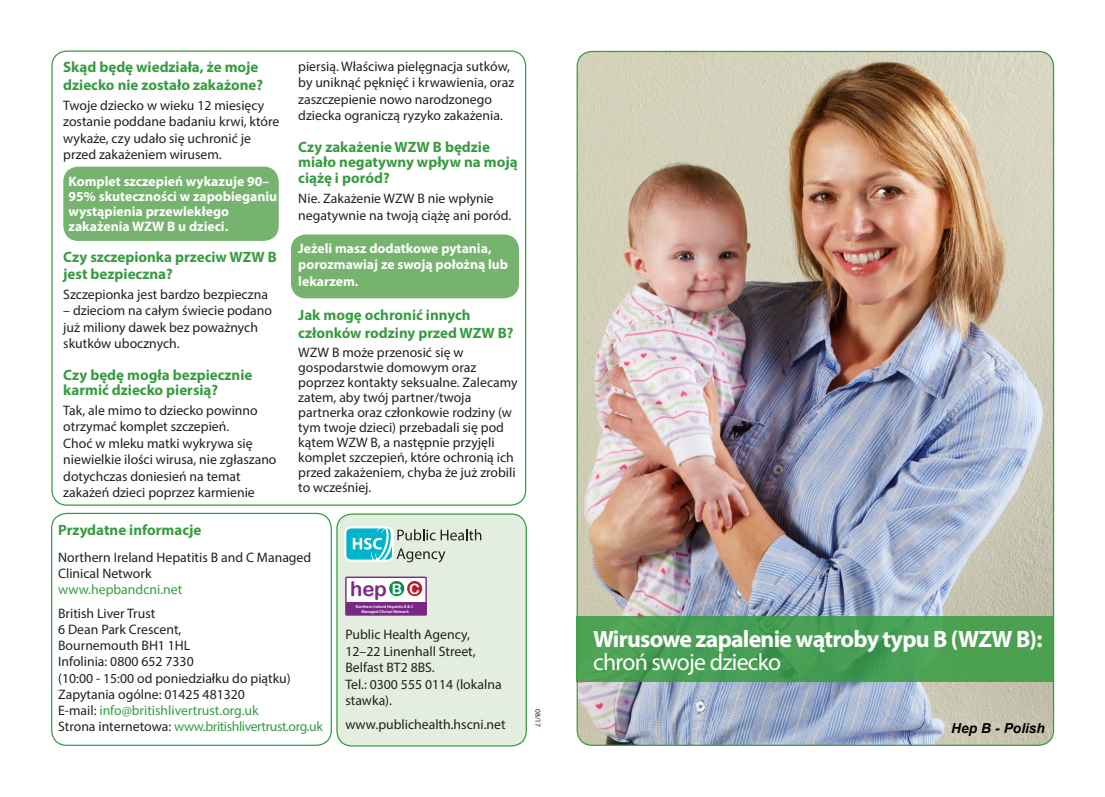
<style>
.page{position:relative;width:1105px;height:797px;background:#fff}
.page>*{position:absolute;margin:0;border:0;box-sizing:border-box;transform-origin:0 0}
.t1{font:700 23.75px/22.5px "Myriad Pro";letter-spacing:-.03em;color:#fff}
.t2{font:20.38px "Arial Rounded MT Bold";color:#792984}
.t3{font:700 15px/18px "Myriad Pro";color:#379c41}
.t4{font:14.25px "Arial Rounded MT Bold";color:#fff}
.t5{font:13.75px/16.5px "Myriad Pro";color:#231f20}
.t6{font:700 13.75px/15px "Myriad Pro";color:#fff}
.t7{font:13.75px "Myriad Pro";color:#379c41}
.t8{font:13.75px "Myriad Pro";letter-spacing:-.02em;color:#379c41}
.t9{font:italic 700 13.75px "Arial";color:#000}
.Body_Text{font:7.5px "Myriad Pro";color:#231f20}
.t10{font:600 4.12px/5px "Myriad Pro";color:#fff;text-align:center}
.s1{color:#231f20}
.s2{font-size:14.25px;color:#fff}
.s3{font-weight:400}
.s4{font-style:inherit}
</style>
<div class="page">
<div style="left:51px;top:513px;width:281px;height:233px;border:1px solid #379c41;border-radius:15px"></div>
<div style="left:337px;top:514px;width:189px;height:232px;background:#e3eedf;border-radius:15px"></div>
<div style="left:336px;top:513px;width:191px;height:233px;border:1px solid #379c41;border-radius:15px"></div>
<img style="left:577px;top:51px;width:476px;height:694px">
<svg style="left:577px;top:616px;width:477px;height:66px;background:#489e53"></svg>
<div style="left:63px;top:167px;width:216px;height:74px;background:#76b36f;border-radius:15px"></div>
<div style="left:291px;top:234px;width:228px;height:64px;background:#76b36f;border-radius:15px"></div>
<svg style="left:344px;top:526px;width:137px;height:36px"></svg>
<div style="left:346px;top:577px;width:80px;height:27px;background:#fff"></div>
<div style="left:389px;top:581px;width:15px;height:15px;background:#0c8a52;border-radius:50%"></div>
<div style="left:346px;top:602px;width:80px;height:13px;background:#792984"></div>
<div style="left:345px;top:576px;width:82px;height:39px;border:1px solid #792984"></div>
<div style="left:407px;top:581px;width:15px;height:15px;background:#b11f29;border-radius:50%"></div>
<p class="t3" style="left:63px;top:57px;width:201px">Skąd będę wiedziała, że moje dziecko nie zostało zakażone?</p>
<p class="t5" style="left:63px;top:97px;width:218px">Twoje dziecko w wieku 12 miesięcy zostanie poddane badaniu krwi, które wykaże, czy udało się uchronić je przed zakażeniem wirusem.</p>
<p class="t6" style="left:69px;top:173px;width:210px">Komplet szczepień wykazuje 90–<br>95% skuteczności w zapobieganiu wystąpienia przewlekłego zakażenia WZW B u dzieci.</p>
<p class="t3" style="left:63px;top:248px;width:215px;line-height:16.5px">Czy szczepionka przeciw WZW B jest bezpieczna?</p>
<p class="t5" style="left:63px;top:285px;width:206px">Szczepionka jest bardzo bezpieczna</p>
<p class="t5" style="left:63px;top:302px;width:210px">– dzieciom na całym świecie podano już miliony dawek bez poważnych skutków ubocznych.</p>
<p class="t3" style="left:63px;top:366px;width:191px;line-height:15px">Czy będę mogła bezpiecznie karmić dziecko piersią?</p>
<p class="t5" style="left:63px;top:401px;width:215px">Tak, ale mimo to dziecko powinno otrzymać komplet szczepień.<br>Choć w mleku matki wykrywa się niewielkie ilości wirusa, nie zgłaszano dotychczas doniesień na temat zakażeń dzieci poprzez karmienie</p>
<p class="t5" style="left:298px;top:58px;width:217px">piersią. Właściwa pielęgnacja sutków, by uniknąć pęknięć i krwawienia, oraz zaszczepienie nowo narodzonego dziecka ograniczą ryzyko zakażenia.</p>
<p class="t3" style="left:298px;top:139px;width:221px;line-height:15px">Czy zakażenie WZW B będzie miało negatywny wpływ na moją</p>
<p class="t3" style="left:298px;top:169px;width:93px">ciążę i poród?</p>
<p class="t5" style="left:298px;top:190px;width:214px">Nie. Zakażenie WZW B nie wpłynie negatywnie na twoją ciążę ani poród.</p>
<p class="t6" style="left:298px;top:239px;width:211px;line-height:16.5px">Jeżeli masz dodatkowe pytania, porozmawiaj ze swoją położną lub lekarzem.</p>
<p class="t3" style="left:298px;top:306px;width:217px">Jak mogę ochronić innych członków rodziny przed WZW B?</p>
<p class="t5" style="left:298px;top:345px;width:221px;line-height:15px">WZW B może przenosić się w gospodarstwie domowym oraz poprzez kontakty seksualne. Zalecamy zatem, aby twój partner/twoja partnerka oraz członkowie rodziny (w tym twoje dzieci) przebadali się pod kątem WZW B, a następnie przyjęli komplet szczepień, które ochronią ich przed zakażeniem, chyba że już zrobili to wcześniej.</p>
<p class="t3" style="left:58px;top:520px;width:145px">Przydatne informacje</p>
<p class="t5" style="left:58px;top:549px;width:255px">Northern Ireland Hepatitis B and C Managed<br>Clinical Network</p>
<p class="t7" style="left:58px;top:581px;width:126px">www.hepbandcni.net</p>
<p class="t5" style="left:58px;top:604px;width:99px">British Liver Trust</p>
<p class="t5" style="left:58px;top:621px;width:125px">6 Dean Park Crescent,</p>
<p class="t5" style="left:58px;top:637px;width:134px">Bournemouth BH1 1HL</p>
<p class="t5" style="left:58px;top:653px;width:234px">Infolinia: 0800 652 7330<br>(10:00 - 15:00 od poniedziałku do piątku)</p>
<p class="t5" style="left:58px;top:686px;width:188px">Zapytania ogólne: 01425 481320</p>
<p class="t7" style="left:58px;top:702px;width:202px"><span class="s1">E-mail:</span> info@britishlivertrust.org.uk</p>
<p class="t8" style="left:58px;top:718px;width:266px"><span class="s1">Strona internetowa:</span> www.britishlivertrust.org.uk</p>
<p class="t2" style="left:350px;top:576px;width:54px">hep <span class="s2">B</span></p>
<p class="t10" style="left:356px;top:604px;width:59px">Northern Ireland Hepatitis B &amp; C<br>Managed Clinical Network</p>
<p class="t4" style="left:409px;top:580px;width:12px">C</p>
<p class="t5" style="left:345px;top:626px;width:158px">Public Health Agency,<br>12–22 Linenhall Street,<br>Belfast BT2 8BS.<br>Tel.: 0300 555 0114 (lokalna stawka).</p>
<p class="t5" style="left:345px;top:715px;width:162px">www.publichealth.hscni.net</p>
<p class="Body_Text" style="left:542px;top:709px;width:19px;rotate:90deg">08/17</p>
<p class="t1" style="left:593px;top:627px;width:451px">Wirusowe zapalenie wątroby typu B (WZW B): <span class="s3">chroń swoje dziecko</span></p>
<p class="t9" style="left:951px;top:719px;width:95px"><span class="s4">Hep B -</span> Polish</p>
</div>
